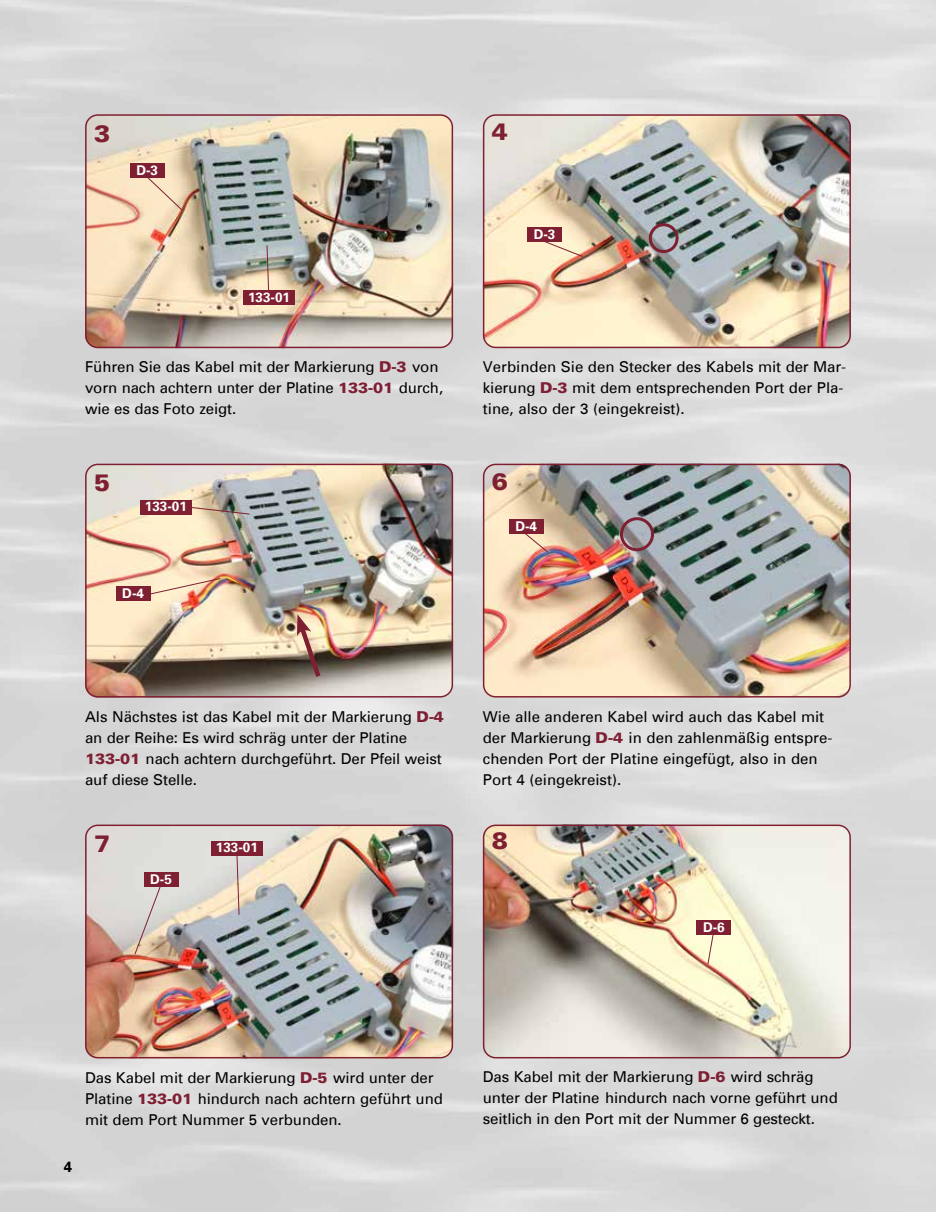
<style>
.page{position:relative;width:936px;height:1212px;background:#fff}
.page>*{position:absolute;margin:0;border:0;box-sizing:border-box;transform-origin:0 0}
.t1{font:900 24px "Univers";color:#7e1f32}
.t2{font:15px/21px "Univers";letter-spacing:-.005em;color:#000}
.t3{font:700 15px "Univers";color:#000}
.t4{font:700 13.5px "Univers";color:#fff}
.s1{font-weight:900;color:#7e1f32}
</style>
<div class="page">
<img style="left:0;top:0;width:935px;height:1212px">
<img style="left:483px;top:114px;width:367px;height:234px">
<div style="left:483px;top:114px;width:367px;height:234px;border:2px solid #7e1f32;border-radius:12px"></div>
<img style="left:85px;top:114px;width:368px;height:234px">
<div style="left:85px;top:114px;width:368px;height:234px;border:2px solid #7e1f32;border-radius:12px"></div>
<img style="left:483px;top:464px;width:367px;height:233px">
<div style="left:483px;top:464px;width:367px;height:233px;border:2px solid #7e1f32;border-radius:12px"></div>
<img style="left:85px;top:464px;width:368px;height:233px">
<div style="left:85px;top:464px;width:368px;height:233px;border:2px solid #7e1f32;border-radius:12px"></div>
<img style="left:483px;top:824px;width:367px;height:234px">
<div style="left:483px;top:824px;width:367px;height:234px;border:2px solid #7e1f32;border-radius:12px"></div>
<img style="left:85px;top:824px;width:368px;height:234px">
<div style="left:85px;top:824px;width:368px;height:234px;border:2px solid #7e1f32;border-radius:12px"></div>
<svg style="left:539px;top:239px;width:44px;height:18px"></svg>
<div style="left:527px;top:227px;width:34px;height:15px;background:#7e1f32"></div>
<svg style="left:168px;top:504px;width:82px;height:11px"></svg>
<svg style="left:147px;top:578px;width:74px;height:17px"></svg>
<div style="left:116px;top:586px;width:34px;height:15px;background:#7e1f32"></div>
<svg style="left:145px;top:175px;width:38px;height:36px"></svg>
<div style="left:130px;top:163px;width:34px;height:15px;background:#7e1f32"></div>
<svg style="left:266px;top:245px;width:3px;height:45px"></svg>
<div style="left:243px;top:290px;width:51px;height:15px;background:#7e1f32"></div>
<div style="left:648px;top:223px;width:30px;height:30px;border:3px solid #7e1f32;border-radius:50%"></div>
<svg style="left:296px;top:614px;width:28px;height:68px;background:#aa8d7c"></svg>
<div style="left:140px;top:500px;width:51px;height:14px;background:#7e1f32"></div>
<svg style="left:523px;top:532px;width:26px;height:22px"></svg>
<div style="left:509px;top:519px;width:34px;height:15px;background:#7e1f32"></div>
<div style="left:620px;top:517px;width:34px;height:34px;border:3px solid #7e1f32;border-radius:50%"></div>
<svg style="left:134px;top:884px;width:28px;height:71px;background:#d6ccc0"></svg>
<div style="left:144px;top:872px;width:34px;height:15px;background:#7e1f32"></div>
<svg style="left:236px;top:855px;width:4px;height:60px"></svg>
<div style="left:211px;top:841px;width:51px;height:14px;background:#7e1f32"></div>
<svg style="left:707px;top:935px;width:8px;height:30px"></svg>
<div style="left:696px;top:920px;width:34px;height:15px;background:#7e1f32"></div>
<h1 class="t1" style="left:94px;top:122px;width:18px">3</h1>
<p class="t4" style="left:136px;top:164px;width:23px">D-3</p>
<p class="t4" style="left:248px;top:291px;width:44px">133-01</p>
<p class="t2" style="left:85px;top:358px;width:359px">Führen Sie das Kabel mit der Markierung <span class="s1">D-3</span> von vorn nach achtern unter der Platine <span class="s1">133-01</span> durch, wie es das Foto zeigt.</p>
<h1 class="t1" style="left:94px;top:472px;width:18px">5</h1>
<p class="t4" style="left:145px;top:501px;width:44px">133-01</p>
<p class="t4" style="left:122px;top:588px;width:23px">D-4</p>
<h1 class="t1" style="left:492px;top:121px;width:18px">4</h1>
<p class="t4" style="left:533px;top:228px;width:23px">D-3</p>
<p class="t2" style="left:483px;top:358px;width:365px">Verbinden Sie den Stecker des Kabels mit der Mar&shy;kierung <span class="s1">D-3</span> mit dem entsprechenden Port der Pla&shy;tine, also der 3 (eingekreist).</p>
<h1 class="t1" style="left:492px;top:470px;width:18px">6</h1>
<p class="t4" style="left:515px;top:520px;width:23px">D-4</p>
<p class="t2" style="left:85px;top:707px;width:360px">Als Nächstes ist das Kabel mit der Markierung <span class="s1">D-4 </span>an der Reihe: Es wird schräg unter der Platine <span class="s1">133-01</span> nach achtern durchgeführt. Der Pfeil weist auf diese Stelle.</p>
<h1 class="t1" style="left:94px;top:832px;width:18px">7</h1>
<p class="t4" style="left:150px;top:873px;width:23px">D-5</p>
<p class="t4" style="left:216px;top:842px;width:44px">133-01</p>
<p class="t2" style="left:483px;top:707px;width:351px">Wie alle anderen Kabel wird auch das Kabel mit der Markierung <span class="s1">D-4</span> in den zahlenmäßig entspre&shy;chenden Port der Platine eingefügt, also in den Port 4 (eingekreist).</p>
<h1 class="t1" style="left:492px;top:830px;width:18px">8</h1>
<p class="t4" style="left:703px;top:921px;width:23px">D-6</p>
<p class="t2" style="left:85px;top:1068px;width:359px">Das Kabel mit der Markierung <span class="s1">D-5</span> wird unter der<br>Platine <span class="s1">133-01</span> hindurch nach achtern geführt und mit dem Port Nummer 5 verbunden.</p>
<p class="t3" style="left:64px;top:1160px;width:10px">4</p>
<p class="t2" style="left:483px;top:1068px;width:356px">Das Kabel mit der Markierung <span class="s1">D-6</span> wird schräg unter der Platine hindurch nach vorne geführt und seitlich in den Port mit der Nummer 6 gesteckt.</p>
</div>
